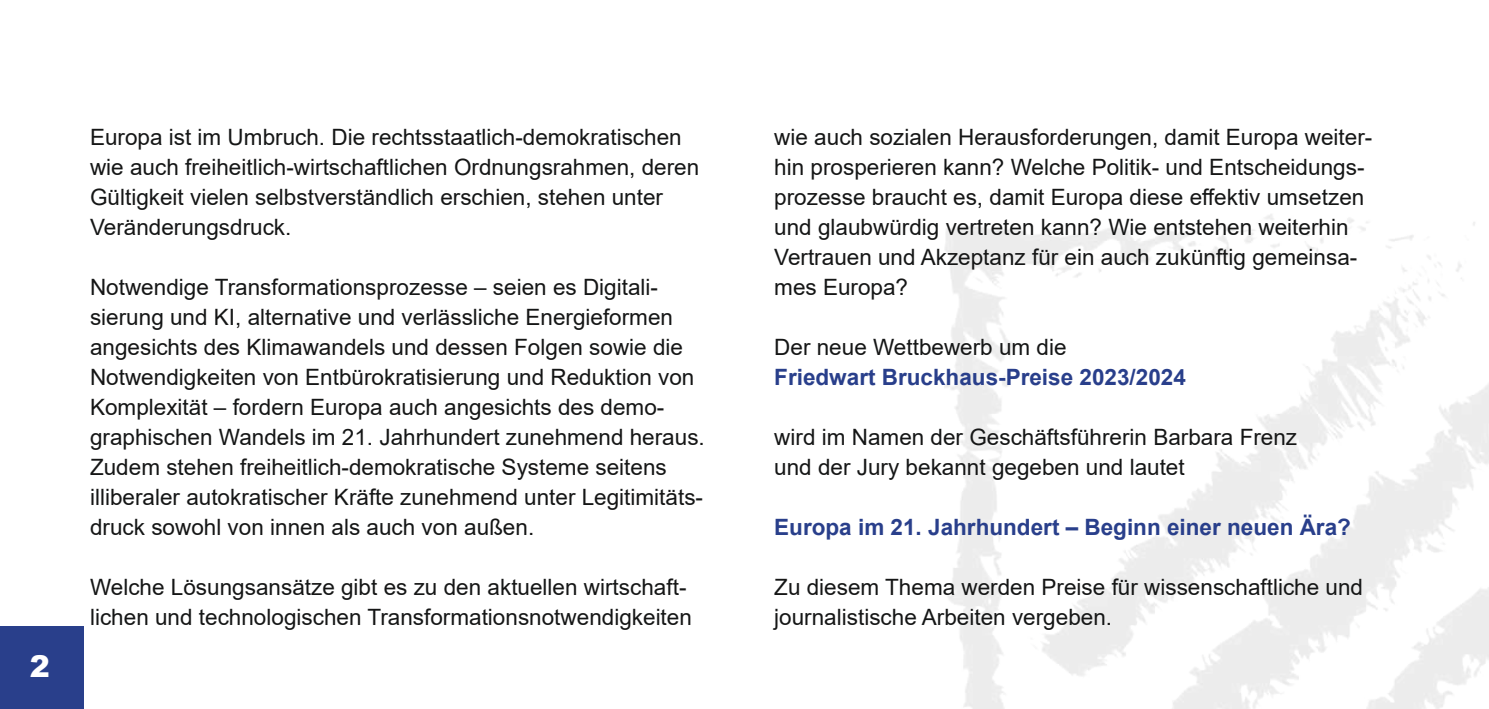
<style>
.page{position:relative;width:1489px;height:709px;background:#fff}
.page>*{position:absolute;margin:0;border:0;box-sizing:border-box;transform-origin:0 0}
.t1{font:900 30px "Arial";color:#fff}
.t2{font:22.5px/30px "Arial";color:#151616}
.t3{font:700 22.5px "Arial";color:#293f8b}
</style>
<div class="page">
<div style="left:0;top:626px;width:84px;height:83px;background:#293f8b"></div>
<hr style="left:1488px;top:626px;width:1px;height:83px;background:#293f8b">
<h1 class="t1" style="left:30px;top:644px;width:22px">2</h1>
<p class="t2" style="left:90px;top:122px;width:610px">Europa ist im Umbruch. Die rechtsstaatlich-demokratischen wie auch freiheitlich-wirtschaftlichen Ordnungsrahmen, deren Gültigkeit vielen selbstverständlich erschien, stehen unter Veränderungsdruck.</p>
<p class="t2" style="left:90px;top:272px;width:616px">Notwendige Transformationsprozesse – seien es Digitali&shy;sierung und KI, alternative und verlässliche Energieformen angesichts des Klimawandels und dessen Folgen sowie die Notwendigkeiten von Entbürokratisierung und Reduktion von Komplexität – fordern Europa auch angesichts des demo&shy;graphischen Wandels im 21. Jahrhundert zunehmend heraus.<br>Zudem stehen freiheitlich-demokratische Systeme seitens illiberaler autokratischer Kräfte zunehmend unter Legitimitäts&shy;druck sowohl von innen als auch von außen.</p>
<p class="t2" style="left:90px;top:572px;width:603px">Welche Lösungsansätze gibt es zu den aktuellen wirtschaft&shy;lichen und technologischen Transformationsnotwendigkeiten</p>
<p class="t2" style="left:774px;top:122px;width:599px">wie auch sozialen Herausforderungen, damit Europa weiter&shy;hin prosperieren kann? Welche Politik- und Entscheidungs&shy;prozesse braucht es, damit Europa diese effektiv umsetzen und glaubwürdig vertreten kann? Wie entstehen weiterhin Vertrauen und Akzeptanz für ein auch zukünftig gemeinsa&shy;mes Europa?</p>
<p class="t2" style="left:774px;top:332px;width:294px">Der neue Wettbewerb um die</p>
<p class="t3" style="left:774px;top:361px;width:413px">Friedwart Bruckhaus-Preise 2023/2024</p>
<p class="t2" style="left:774px;top:422px;width:524px">wird im Namen der Geschäftsführerin Barbara Frenz und der Jury bekannt gegeben und lautet</p>
<p class="t3" style="left:774px;top:511px;width:578px">Europa im 21. Jahrhundert – Beginn einer neuen Ära?</p>
<p class="t2" style="left:774px;top:572px;width:590px">Zu diesem Thema werden Preise für wissenschaftliche und journalistische Arbeiten vergeben.</p>
</div>
